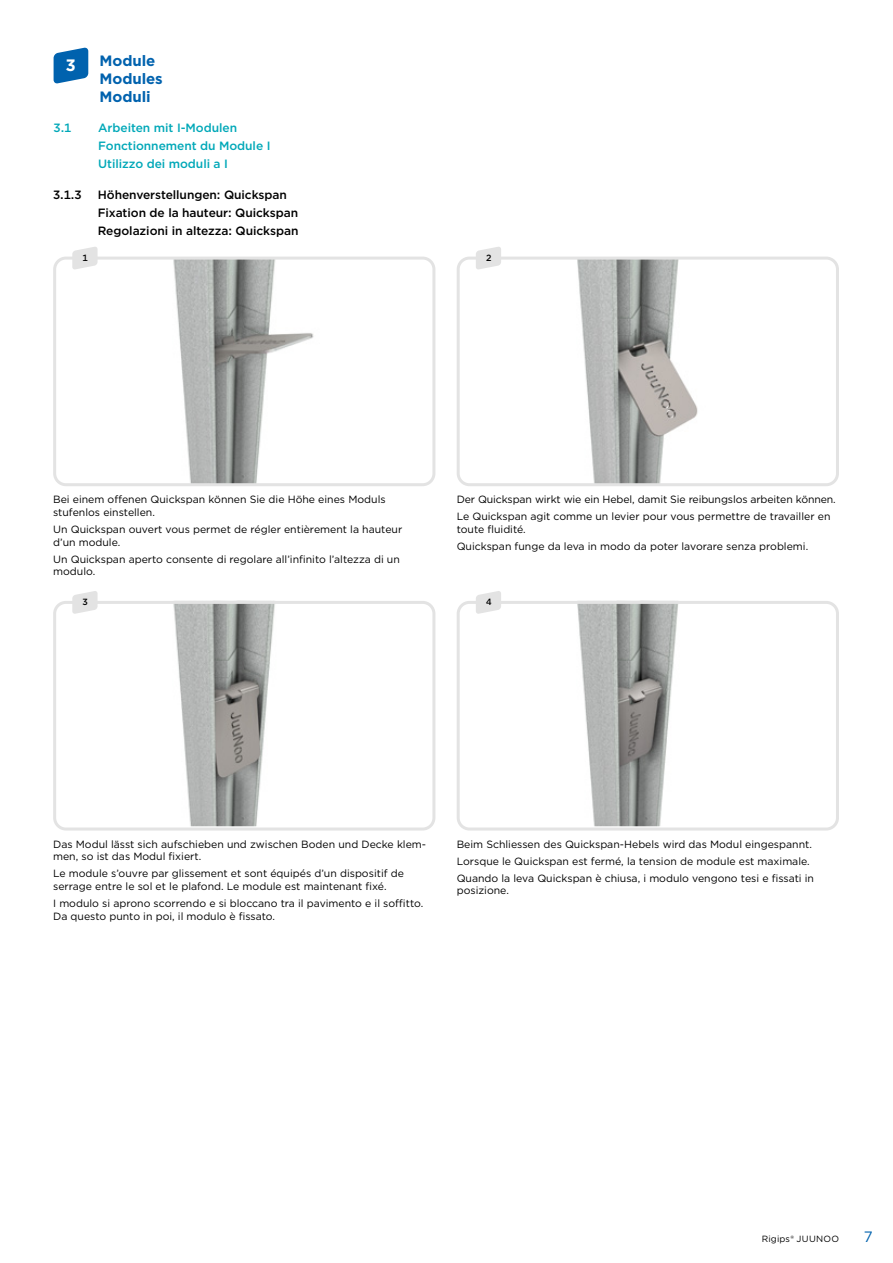
<style>
.page{position:relative;width:893px;height:1263px;background:#fff}
.page>*{position:absolute;margin:0;border:0;box-sizing:border-box;transform-origin:0 0}
.t1{font:700 16.5px "Gotham";color:#fff}
.t2{font:700 15px/18px "Gotham";letter-spacing:-.005em;color:#0062ae}
.t3{font:15px "Gotham";color:#0062ae}
.t4{font:500 12px/18px "Gotham";letter-spacing:-.005em;color:#000}
.t5{font:500 12px/18px "Gotham";letter-spacing:-.005em;color:#00a8b8}
.t6{font:10.5px/12.8px "Gotham";color:#000}
.t7{font:9px "Gotham";letter-spacing:.02em;color:#000}
.t8{font:500 9px "Gotham";color:#000}
</style>
<div class="page">
<svg style="left:54px;top:47px;width:34px;height:37px"></svg>
<img style="left:57px;top:261px;width:378px;height:221px">
<div style="left:53px;top:257px;width:382px;height:229px;border:3px solid #e3e3e3;border-radius:11px"></div>
<img style="left:57px;top:605px;width:378px;height:221px">
<div style="left:53px;top:601px;width:382px;height:229px;border:3px solid #e3e3e3;border-radius:11px"></div>
<img style="left:461px;top:261px;width:374px;height:221px">
<div style="left:457px;top:257px;width:382px;height:229px;border:3px solid #e3e3e3;border-radius:11px"></div>
<img style="left:461px;top:605px;width:374px;height:221px">
<div style="left:457px;top:601px;width:382px;height:229px;border:3px solid #e3e3e3;border-radius:11px"></div>
<svg style="left:72px;top:591px;width:26px;height:23px"></svg>
<svg style="left:476px;top:591px;width:25px;height:23px"></svg>
<svg style="left:72px;top:247px;width:26px;height:23px"></svg>
<svg style="left:476px;top:247px;width:25px;height:23px"></svg>
<h1 class="t1" style="left:66px;top:55px;width:11px">3</h1>
<h2 class="t2" style="left:100px;top:52px;width:65px">Module<br>Modules<br>Moduli</h2>
<p class="t5" style="left:54px;top:119px;width:19px">3.1</p>
<p class="t5" style="left:98px;top:119px;width:174px">Arbeiten mit I-Modulen<br>Fonctionnement du Module I<br>Utilizzo dei moduli a I</p>
<p class="t4" style="left:53px;top:186px;width:30px">3.1.3</p>
<p class="t4" style="left:98px;top:186px;width:202px">Höhenverstellungen: Quickspan<br>Fixation de la hauteur: Quickspan<br>Regolazioni in altezza: Quickspan</p>
<p class="t8" style="left:83px;top:252px;width:7px">1</p>
<p class="t8" style="left:486px;top:252px;width:7px">2</p>
<p class="t6" style="left:53px;top:493px;width:334px">Bei einem offenen Quickspan können Sie die Höhe eines Moduls stufenlos einstellen.</p>
<p class="t6" style="left:53px;top:522px;width:351px">Un Quickspan ouvert vous permet de régler entièrement la hauteur d’un module.</p>
<p class="t6" style="left:53px;top:552px;width:348px">Un Quickspan aperto consente di regolare all’infinito l’altezza di un modulo.</p>
<p class="t6" style="left:457px;top:491px;width:381px;line-height:17px">Der Quickspan wirkt wie ein Hebel, damit Sie reibungslos arbeiten können.<br>Le Quickspan agit comme un levier pour vous permettre de travailler en</p>
<p class="t6" style="left:457px;top:520px;width:353px;line-height:17px">toute fluidité.<br>Quickspan funge da leva in modo da poter lavorare senza problemi.</p>
<p class="t8" style="left:83px;top:596px;width:7px">3</p>
<p class="t8" style="left:486px;top:596px;width:7px">4</p>
<p class="t6" style="left:53px;top:837px;width:375px">Das Modul lässt sich aufschieben und zwischen Boden und Decke klem&shy;men, so ist das Modul fixiert.</p>
<p class="t6" style="left:53px;top:867px;width:352px">Le module s’ouvre par glissement et sont équipés d’un dispositif de serrage entre le sol et le plafond. Le module est maintenant fixé.</p>
<p class="t6" style="left:53px;top:897px;width:372px">I modulo si aprono scorrendo e si bloccano tra il pavimento e il soffitto.<br>Da questo punto in poi, il modulo è fissato.</p>
<p class="t6" style="left:457px;top:835px;width:359px;line-height:17px">Beim Schliessen des Quickspan-Hebels wird das Modul eingespannt.<br>Lorsque le Quickspan est fermé, la tension de module est maximale.<br>Quando la leva Quickspan è chiusa, i modulo vengono tesi e fissati in</p>
<p class="t6" style="left:457px;top:884px;width:54px">posizione.</p>
<p class="t7" style="left:762px;top:1233px;width:79px">Rigips® JUUNOO</p>
<h2 class="t3" style="left:864px;top:1227px;width:10px">7</h2>
</div>
